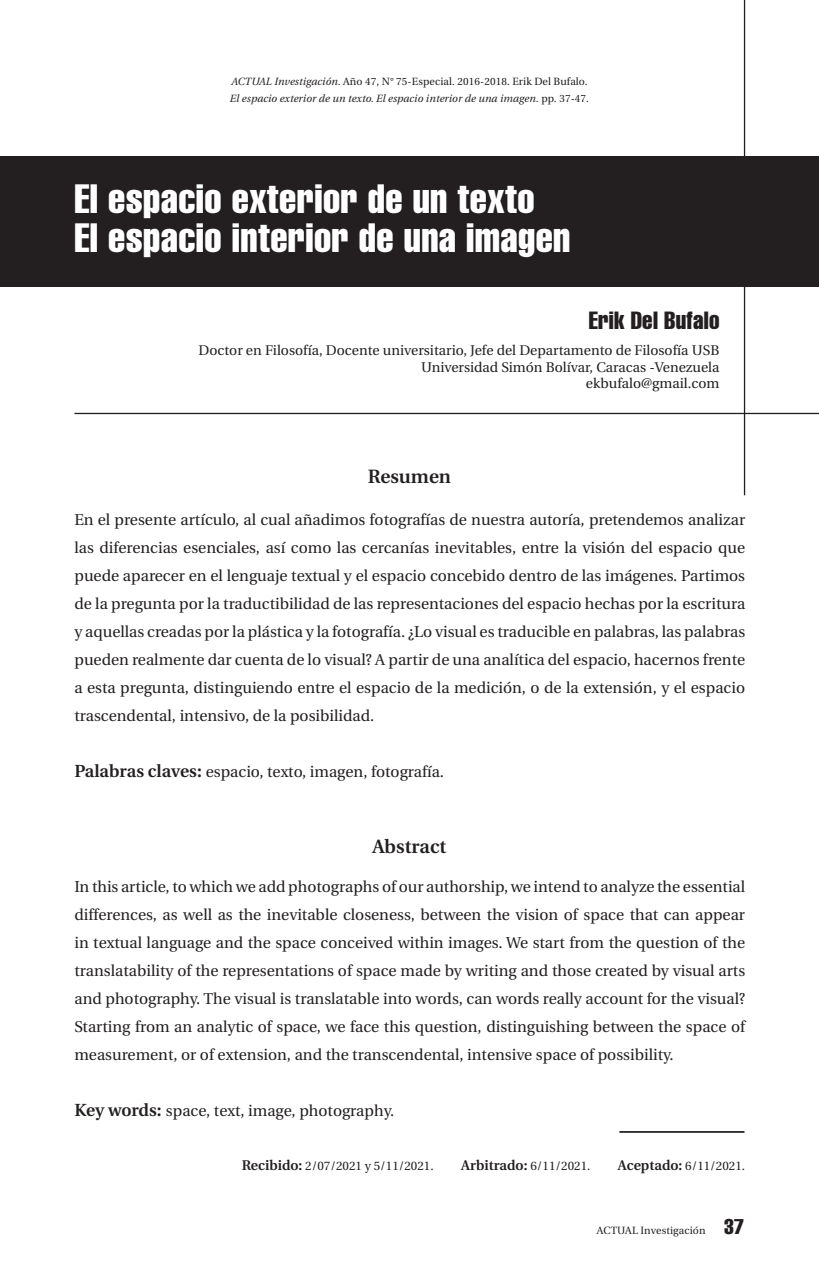
<style>
.page{position:relative;width:819px;height:1265px;background:#fff}
.page>*{position:absolute;margin:0;border:0;box-sizing:border-box;transform-origin:0 0}
.t1{font:extra-condensed 40.25px/38.5px "Helvetica";letter-spacing:.01em;color:#fff}
.t2{font:extra-condensed 24.5px "Helvetica";letter-spacing:.01em;color:#231f20}
.t3{font:extra-condensed 21px "Helvetica";color:#231f20}
.t4{font:600 19.25px "Utopia";color:#231f20}
.t5{font:15.75px/28px "Utopia";color:#231f20;text-align:justify}
.t6{font:14px/16.8px "Utopia";color:#231f20;text-align:right}
.t7{font:600 14px "Utopia";color:#231f20}
.t8{font:12.25px "Utopia";color:#231f20}
.t9{font:italic 10.5px/17.5px "Utopia";letter-spacing:.01em;color:#231f20}
.t10{font:10.5px "Utopia";letter-spacing:.01em;color:#231f20}
.s1{font-style:normal}
.s2{font-weight:600;font-size:17.5px}
.s3{font-weight:600;font-size:14px}
.s4{font-weight:400;font-size:12.25px}
</style>
<div class="page">
<div style="left:0;top:156px;width:819px;height:131px;background:#231f20"></div>
<hr style="left:743px;top:0;width:2px;height:495px;background:#231f20">
<hr style="left:74px;top:413px;width:745px;height:1px;background:#231f20">
<hr style="left:619px;top:1131px;width:125px;height:2px;background:#231f20">
<p class="t9" style="left:230px;top:73px;width:360px">ACTUAL Investigación. <span class="s1">Año 47, N° 75-Especial. 2016-2018. Erik Del Bufalo.<br></span>El espacio exterior de un texto. El espacio interior de una imagen. <span class="s1">pp. 37-47.</span></p>
<h1 class="t1" style="left:74px;top:179px;width:497px">El espacio exterior de un texto<br>El espacio interior de una imagen</h1>
<h2 class="t2" style="left:588px;top:304px;width:132px">Erik Del Bufalo</h2>
<p class="t6" style="left:198px;top:342px;width:522px">Doctor en Filosofía, Docente universitario, Jefe del Departamento de Filosofía USB<br>Universidad Simón Bolívar, Caracas -Venezuela<br>ekbufalo@gmail.com</p>
<p class="t4" style="left:368px;top:466px;width:85px">Resumen</p>
<p class="t5" style="left:74px;top:506px;width:672px">En el presente artículo, al cual añadimos fotografías de nuestra autoría, pretendemos analizar las diferencias esenciales, así como las cercanías inevitables, entre la visión del espacio que puede aparecer en el lenguaje textual y el espacio concebido dentro de las imágenes. Partimos de la pregunta por la traductibilidad de las representaciones del espacio hechas por la escritura y aquellas creadas por la plástica y la fotografía. ¿Lo visual es traducible en palabras, las palabras pueden realmente dar cuenta de lo visual? A partir de una analítica del espacio, hacernos frente a esta pregunta, distinguiendo entre el espacio de la medición, o de la extensión, y el espacio trascendental, intensivo, de la posibilidad.</p>
<p class="t5" style="left:74px;top:758px;width:371px"><span class="s2">Palabras claves:</span> espacio, texto, imagen, fotografía.</p>
<p class="t4" style="left:372px;top:836px;width:75px">Abstract</p>
<p class="t5" style="left:74px;top:873px;width:672px">In this article, to which we add photographs of our authorship, we intend to analyze the essential differences, as well as the inevitable closeness, between the vision of space that can appear in textual language and the space conceived within images. We start from the question of the translatability of the representations of space made by writing and those created by visual arts and photography. The visual is translatable into words, can words really account for the visual?<br>Starting from an analytic of space, we face this question, distinguishing between the space of measurement, or of extension, and the transcendental, intensive space of possibility.</p>
<p class="t5" style="left:74px;top:1097px;width:321px"><span class="s2">Key words:</span> space, text, image, photography.</p>
<p class="t8" style="left:242px;top:1159px;width:193px"><span class="s3">Recibido:</span> 2/07/2021 y 5/11/2021.</p>
<p class="t7" style="left:461px;top:1157px;width:131px">Arbitrado: <span class="s4">6/11/2021.</span></p>
<p class="t8" style="left:618px;top:1159px;width:129px"><span class="s3">Aceptado:</span> 6/11/2021.</p>
<p class="t10" style="left:597px;top:1224px;width:110px">ACTUAL Investigación</p>
<h3 class="t3" style="left:724px;top:1213px;width:21px">37</h3>
</div>
